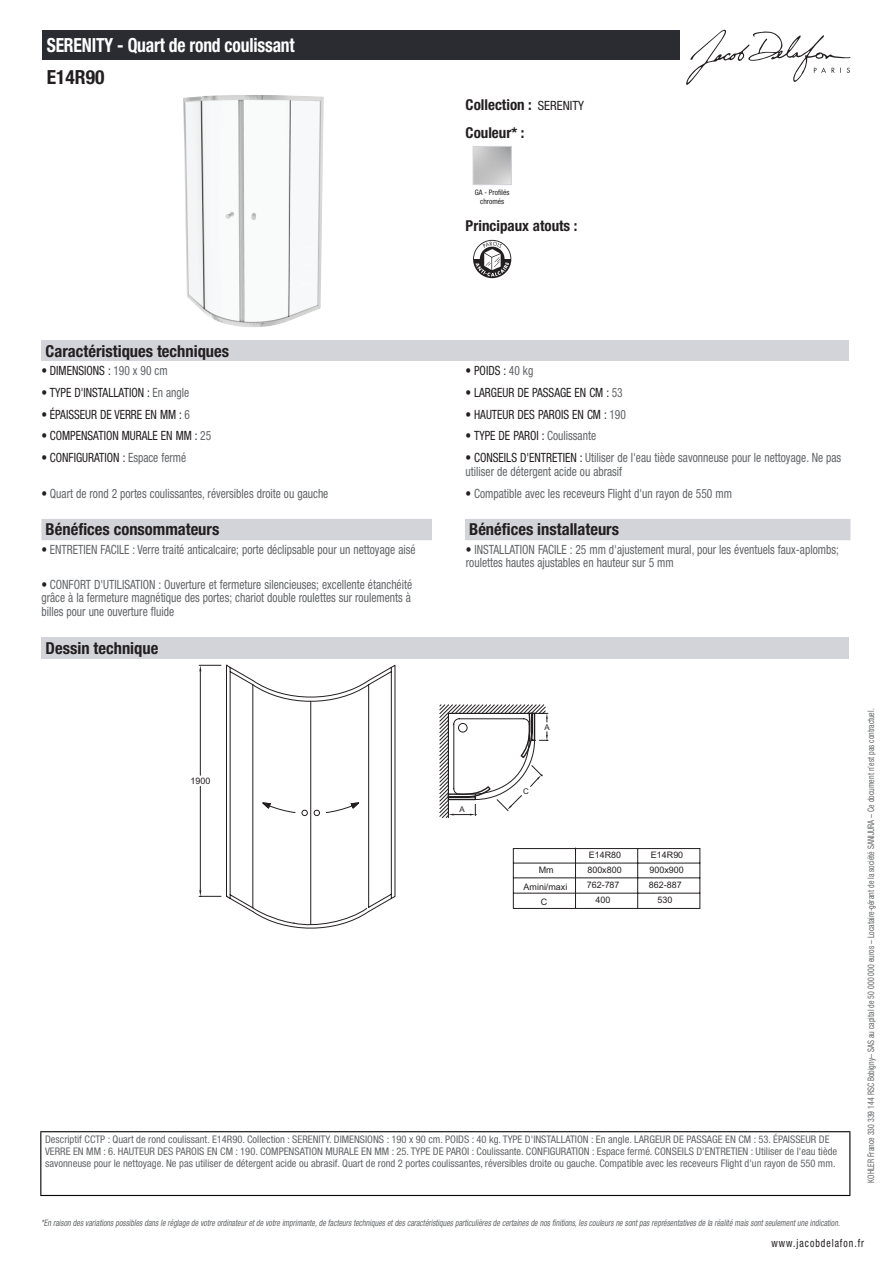
<style>
.page{position:relative;width:893px;height:1263px;background:#fff}
.page>*{position:absolute;margin:0;border:0;box-sizing:border-box;transform-origin:0 0}
.t1{font:700 condensed 19.5px "Helvetica Neue LT Std";letter-spacing:-.01em;color:#fff;scale:.9 1}
.t2{font:700 condensed 19.5px "Helvetica Neue LT Std";color:#231f20}
.t3{font:700 condensed 16.5px "Helvetica Neue LT Std";color:#231f20}
.t4{font:700 condensed 15px/27.8px "Helvetica Neue LT Std";color:#231f20}
.t5{font:condensed 12.75px/13.5px "Helvetica Neue LT Std";color:#626568;scale:.9 1}
.t6{font:condensed 12.75px "Helvetica Neue LT Std";color:#231f20;scale:.9 1}
.t7{font:condensed 11.25px "Helvetica Neue LT Std";letter-spacing:.1em;color:#231f20;scale:.87 1}
.t8{font:condensed 10.5px/12px "Helvetica Neue LT Std";color:#626568}
.t9{font:italic condensed 9px "Helvetica Neue LT Std";color:#626568;scale:.87 1}
.t10{font:condensed 9px "Helvetica Neue LT Std";color:#626568;scale:.87 1}
.t11{font:9px/14.5px "Arial";color:#231f20}
.t12{font:7.95px "Arial";color:#231f20}
.t13{font:condensed 7.5px/9px "Helvetica Neue LT Std";color:#231f20;text-align:center}
.s1{font-weight:400;font-size:12.75px}
.s2{color:#626568}
.s3{color:#231f20}
</style>
<div class="page">
<svg style="left:686px;top:30px;width:164px;height:55px"></svg>
<img style="left:183px;top:95px;width:66px;height:203px">
<div style="left:473px;top:146px;width:39px;height:39px;border:1px solid #d3d4da"></div>
<svg style="left:473px;top:240px;width:38px;height:38px"></svg>
<div style="left:41px;top:340px;width:808px;height:21px;background:#d3d4da"></div>
<div style="left:41px;top:519px;width:809px;height:21px;background:#d3d4da"></div>
<div style="left:432px;top:519px;width:33px;height:21px;background:#fff"></div>
<div style="left:41px;top:637px;width:808px;height:21px;background:#d3d4da"></div>
<hr style="left:513px;top:848px;width:62px;height:1px;background:#231f20">
<hr style="left:513px;top:848px;width:1px;height:60px;background:#231f20">
<hr style="left:513px;top:863px;width:62px;height:1px;background:#231f20">
<hr style="left:513px;top:877px;width:62px;height:1px;background:#231f20">
<hr style="left:513px;top:893px;width:62px;height:1px;background:#231f20">
<hr style="left:575px;top:848px;width:125px;height:1px;background:#231f20">
<hr style="left:637px;top:848px;width:1px;height:60px;background:#231f20">
<hr style="left:575px;top:848px;width:1px;height:60px;background:#231f20">
<hr style="left:575px;top:863px;width:125px;height:1px;background:#231f20">
<hr style="left:575px;top:877px;width:125px;height:1px;background:#231f20">
<hr style="left:575px;top:893px;width:125px;height:1px;background:#231f20">
<hr style="left:700px;top:848px;width:1px;height:60px;background:#231f20">
<hr style="left:513px;top:908px;width:62px;height:1px;background:#231f20">
<hr style="left:575px;top:908px;width:125px;height:1px;background:#231f20">
<svg style="left:198px;top:665px;width:198px;height:247px"></svg>
<svg style="left:199px;top:665px;width:2px;height:6px"></svg>
<svg style="left:199px;top:890px;width:2px;height:7px"></svg>
<svg style="left:439px;top:704px;width:109px;height:114px"></svg>
<svg style="left:252px;top:679px;width:118px;height:249px"></svg>
<div style="left:43px;top:30px;width:637px;height:30px;background:#2a2c32"></div>
<hr style="left:40px;top:1131px;width:810px;height:1px;background:#040503">
<hr style="left:40px;top:1132px;width:1px;height:63px;background:#040503">
<hr style="left:849px;top:1132px;width:1px;height:63px;background:#040503">
<hr style="left:40px;top:1195px;width:810px;height:1px;background:#040503">
<h1 class="t1" style="left:47px;top:33px;width:277px">SERENITY - Quart de rond coulissant</h1>
<h1 class="t2" style="left:47px;top:65px;width:59px">E14R90</h1>
<p class="t4" style="left:466px;top:90px;width:120px">Collection : <span class="s1">SERENITY<br></span>Couleur* :</p>
<p class="t13" style="left:475px;top:187px;width:36px">GA - Profilés chromés</p>
<p class="t4" style="left:466px;top:212px;width:113px">Principaux atouts :</p>
<p class="t3" style="left:46px;top:341px;width:185px">Caractéristiques techniques</p>
<p class="t6" style="left:41px;top:363px;width:142px">• DIMENSIONS : <span class="s2">190 x 90 cm</span></p>
<p class="t6" style="left:466px;top:363px;width:77px">• POIDS : <span class="s2">40 kg</span></p>
<p class="t6" style="left:41px;top:385px;width:166px">• TYPE D'INSTALLATION : <span class="s2">En angle</span></p>
<p class="t6" style="left:466px;top:385px;width:176px">• LARGEUR DE PASSAGE EN CM : <span class="s2">53</span></p>
<p class="t6" style="left:41px;top:407px;width:167px">• ÉPAISSEUR DE VERRE EN MM : <span class="s2">6</span></p>
<p class="t6" style="left:466px;top:407px;width:180px">• HAUTEUR DES PAROIS EN CM : <span class="s2">190</span></p>
<p class="t6" style="left:41px;top:428px;width:190px">• COMPENSATION MURALE EN MM : <span class="s2">25</span></p>
<p class="t6" style="left:466px;top:428px;width:146px">• TYPE DE PAROI : <span class="s2">Coulissante</span></p>
<p class="t6" style="left:41px;top:450px;width:162px">• CONFIGURATION : <span class="s2">Espace fermé</span></p>
<p class="t5" style="left:466px;top:451px;width:419px"><span class="s3">• CONSEILS D'ENTRETIEN :</span> Utiliser de l'eau tiède savonneuse pour le nettoyage. Ne pas utiliser de détergent acide ou abrasif</p>
<p class="t5" style="left:41px;top:486px;width:320px"><span class="s3">•</span> Quart de rond 2 portes coulissantes, réversibles droite ou gauche</p>
<p class="t5" style="left:466px;top:486px;width:297px"><span class="s3">•</span> Compatible avec les receveurs Flight d'un rayon de 550 mm</p>
<p class="t3" style="left:46px;top:520px;width:175px">Bénéfices consommateurs</p>
<p class="t3" style="left:469px;top:520px;width:151px">Bénéfices installateurs</p>
<p class="t5" style="left:41px;top:542px;width:417px"><span class="s3">•</span> ENTRETIEN FACILE : Verre traité anticalcaire; porte déclipsable pour un nettoyage aisé</p>
<p class="t5" style="left:466px;top:542px;width:416px"><span class="s3">•</span> INSTALLATION FACILE : 25 mm d'ajustement mural, pour les éventuels faux-aplombs; roulettes hautes ajustables en hauteur sur 5 mm</p>
<p class="t5" style="left:41px;top:578px;width:413px;text-align:justify"><span class="s3">•</span> CONFORT D'UTILISATION : Ouverture et fermeture silencieuses; excellente étanchéité grâce à la fermeture magnétique des portes; chariot double roulettes sur roulements à billes pour une ouverture fluide</p>
<p class="t3" style="left:46px;top:638px;width:114px">Dessin technique</p>
<p class="t11" style="left:191px;top:773px;width:21px">1900</p>
<p class="t12" style="left:459px;top:804px;width:7px">A</p>
<p class="t12" style="left:544px;top:721px;width:7px">A</p>
<p class="t12" style="left:523px;top:785px;width:7px">C</p>
<p class="t11" style="left:589px;top:847px;width:34px">E14R80</p>
<p class="t11" style="left:539px;top:863px;width:16px">Mm</p>
<p class="t11" style="left:587px;top:862px;width:36px">800x800</p>
<p class="t11" style="left:524px;top:879px;width:45px">Amini/maxi</p>
<p class="t11" style="left:587px;top:877px;width:34px">762-787</p>
<p class="t11" style="left:650px;top:847px;width:36px">E14R90<br>900x900</p>
<p class="t11" style="left:649px;top:877px;width:34px">862-887</p>
<p class="t11" style="left:541px;top:894px;width:8px">C</p>
<p class="t11" style="left:595px;top:893px;width:16px">400</p>
<p class="t11" style="left:657px;top:893px;width:16px">530</p>
<p class="t8" style="left:45px;top:1134px;width:794px">Descriptif CCTP : Quart de rond coulissant. E14R90. Collection : SERENITY. DIMENSIONS : 190 x 90 cm. POIDS : 40 kg. TYPE D'INSTALLATION : En angle. LARGEUR DE PASSAGE EN CM : 53. ÉPAISSEUR DE<br>VERRE EN MM : 6. HAUTEUR DES PAROIS EN CM : 190. COMPENSATION MURALE EN MM : 25. TYPE DE PAROI : Coulissante. CONFIGURATION : Espace fermé. CONSEILS D'ENTRETIEN : Utiliser de l'eau tiède savonneuse pour le nettoyage. Ne pas utiliser de détergent acide ou abrasif. Quart de rond 2 portes coulissantes, réversibles droite ou gauche. Compatible avec les receveurs Flight d'un rayon de 550 mm.</p>
<p class="t10" style="left:866px;top:1183px;width:547px;rotate:-90deg">KOHLER France 330 339 144 RSC Bobigny– SAS au capital de 50 000 000 euros – Locataire-gérant de la société SANIJURA – Ce document n’est pas contractuel.</p>
<p class="t9" style="left:41px;top:1217px;width:922px">*En raison desvariationspossiblesdansle réglage de votre ordinateuretde votre imprimante,de facteurstechniquesetdescaractéristiquesparticulièresde certainesde nosfinitions,lescouleursne sontpasreprésentativesde la réalité maissontseulementune indication.</p>
<p class="t7" style="left:772px;top:1237px;width:108px">www.jacobdelafon.fr</p>
</div>
